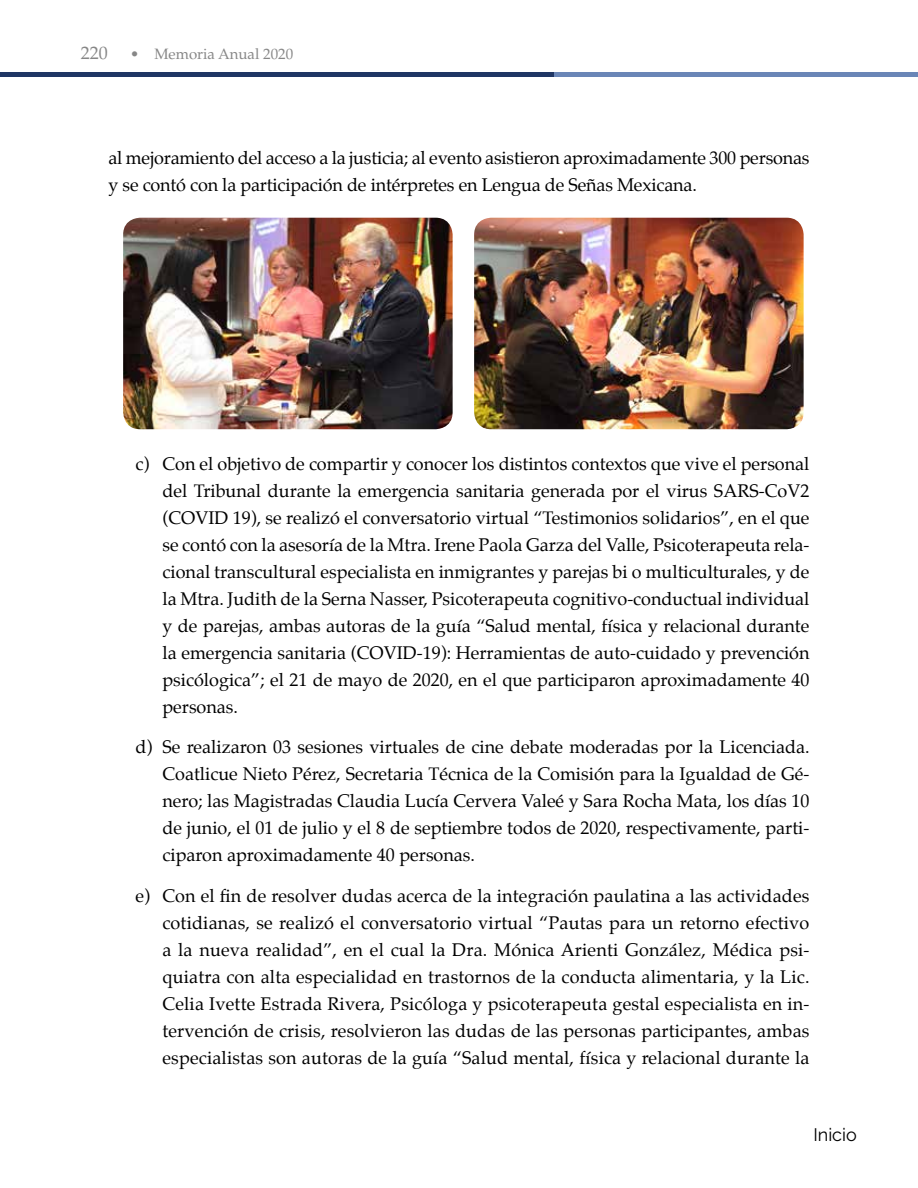
<style>
.page{position:relative;width:918px;height:1188px;background:#fff}
.page>*{position:absolute;margin:0;border:0;box-sizing:border-box;transform-origin:0 0}
.t1{font:18px/27px "Palatino";letter-spacing:-.01em;color:#000;text-align:justify}
.t2{font:18px "Raleway";color:#000}
.t3{font:18px "Palatino LT Std";color:#878787}
.t4{font:15px "Palatino LT Std";color:#878787}
</style>
<div class="page">
<div style="left:554px;top:72px;width:364px;height:5px;background:#6a86b7"></div>
<div style="left:0;top:72px;width:554px;height:5px;background:#1f3664"></div>
<img style="left:474px;top:218px;width:330px;height:211px">
<img style="left:123px;top:218px;width:330px;height:211px">
<p class="t3" style="left:81px;top:42px;width:28px">220</p>
<p class="t4" style="left:130px;top:45px;width:164px">• Memoria Anual 2020</p>
<p class="t1" style="left:108px;top:144px;width:703px">al mejoramiento del acceso a la justicia; al evento asistieron aproximadamente 300 personas y se contó con la participación de intérpretes en Lengua de Señas Mexicana.</p>
<p class="t1" style="left:162px;top:450px;width:649px;text-indent:-27px">c) Con el objetivo de compartir y conocer los distintos contextos que vive el personal del Tribunal durante la emergencia sanitaria generada por el virus SARS-CoV2 (COVID 19), se realizó el conversatorio virtual “Testimonios solidarios”, en el que se contó con la asesoría de la Mtra. Irene Paola Garza del Valle, Psicoterapeuta rela&shy;cional transcultural especialista en inmigrantes y parejas bi o multiculturales, y de la Mtra. Judith de la Serna Nasser, Psicoterapeuta cognitivo-conductual individual y de parejas, ambas autoras de la guía “Salud mental, física y relacional durante la emergencia sanitaria (COVID-19): Herramientas de auto-cuidado y prevención psicólogica”; el 21 de mayo de 2020, en el que participaron aproximadamente 40 personas.</p>
<p class="t1" style="left:162px;top:733px;width:649px;text-indent:-27px">d) Se realizaron 03 sesiones virtuales de cine debate moderadas por la Licenciada.<br>Coatlicue Nieto Pérez, Secretaria Técnica de la Comisión para la Igualdad de Gé&shy;nero; las Magistradas Claudia Lucía Cervera Valeé y Sara Rocha Mata, los días 10 de junio, el 01 de julio y el 8 de septiembre todos de 2020, respectivamente, parti&shy;ciparon aproximadamente 40 personas.</p>
<p class="t1" style="left:162px;top:882px;width:649px;text-indent:-27px">e) Con el fin de resolver dudas acerca de la integración paulatina a las actividades cotidianas, se realizó el conversatorio virtual “Pautas para un retorno efectivo a la nueva realidad”, en el cual la Dra. Mónica Arienti González, Médica psi&shy;quiatra con alta especialidad en trastornos de la conducta alimentaria, y la Lic.<br>Celia Ivette Estrada Rivera, Psicóloga y psicoterapeuta gestal especialista en in&shy;tervención de crisis, resolvieron las dudas de las personas participantes, ambas especialistas son autoras de la guía “Salud mental, física y relacional durante la</p>
<p class="t2" style="left:813px;top:1124px;width:45px">Inicio</p>
</div>
